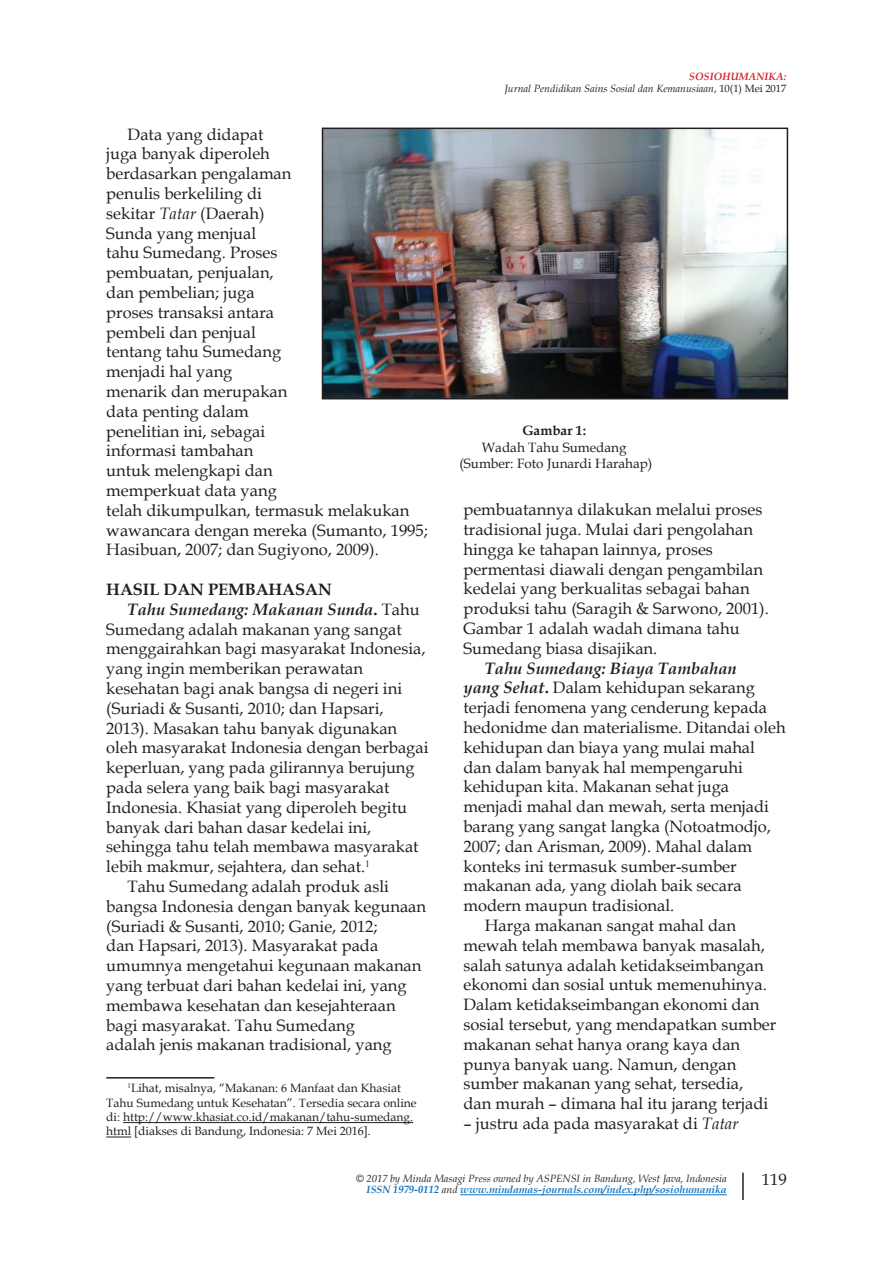
<style>
.page{position:relative;width:893px;height:1263px;background:#fff}
.page>*{position:absolute;margin:0;border:0;box-sizing:border-box;transform-origin:0 0}
.t1{font:16.5px/19.8px "Book Antiqua";color:#231f20}
.t2{font:italic 700 16.5px "Book Antiqua";color:#231f20}
.t3{font:700 16.5px "Book Antiqua";color:#231f20}
.t4{font:13.5px/16.2px "Book Antiqua";color:#231f20;text-align:center}
.t5{font:700 13.5px "Book Antiqua";color:#231f20}
.t6{font:12px/14.4px "Book Antiqua";color:#231f20}
.t7{font:italic 10.5px/12.6px "Book Antiqua";color:#231f20;text-align:right}
.t8{font:italic 700 10.5px "Book Antiqua";color:#1270b9}
.s1{font-style:italic}
.s2{font-style:normal}
.s3{font-weight:400;font-style:normal}
.s4{font-weight:700;color:#d1232a}
.s5{font-weight:700;font-style:italic}
.s6{font-weight:700}
.s7{font-weight:400;color:#231f20}
</style>
<div class="page">
<hr style="left:742px;top:1172px;width:2px;height:28px;background:#231f20">
<hr style="left:460px;top:1194px;width:267px;height:1px;background:#1270b9">
<hr style="left:106px;top:1077px;width:108px;height:1px;background:#231f20">
<hr style="left:123px;top:1122px;width:290px;height:1px;background:#231f20">
<svg style="left:106px;top:1136px;width:25px;height:1px"></svg>
<img style="left:325px;top:131px;width:460px;height:265px">
<div style="left:322px;top:128px;width:466px;height:271px;border:2px solid #231f20"></div>
<p class="t1" style="left:106px;top:124px;width:323px;text-indent:21px">Data yang didapat<br>juga banyak diperoleh<br>berdasarkan pengalaman<br>penulis berkeliling di<br>sekitar <span class="s1">Tatar</span> (Daerah)<br>Sunda yang menjual<br>tahu Sumedang. Proses<br>pembuatan, penjualan,<br>dan pembelian; juga<br>proses transaksi antara<br>pembeli dan penjual<br>tentang tahu Sumedang<br>menjadi hal yang<br>menarik dan merupakan<br>data penting dalam<br>penelitian ini, sebagai<br>informasi tambahan<br>untuk melengkapi dan<br>memperkuat data yang<br>telah dikumpulkan, termasuk melakukan wawancara dengan mereka (Sumanto, 1995;<br>Hasibuan, 2007; dan Sugiyono, 2009).</p>
<p class="t3" style="left:106px;top:578px;width:227px">HASIL DAN PEMBAHASAN</p>
<p class="t2" style="left:128px;top:598px;width:293px">Tahu Sumedang: Makanan Sunda<span class="s2">.</span> <span class="s3">Tahu</span></p>
<p class="t1" style="left:106px;top:619px;width:297px">Sumedang adalah makanan yang sangat</p>
<p class="t1" style="left:106px;top:638px;width:321px">menggairahkan bagi masyarakat Indonesia,</p>
<p class="t1" style="left:106px;top:658px;width:258px">yang ingin memberikan perawatan</p>
<p class="t1" style="left:106px;top:678px;width:297px">kesehatan bagi anak bangsa di negeri ini</p>
<p class="t1" style="left:106px;top:698px;width:279px">(Suriadi &amp; Susanti, 2010; dan Hapsari,</p>
<p class="t1" style="left:106px;top:718px;width:292px">2013). Masakan tahu banyak digunakan</p>
<p class="t1" style="left:106px;top:737px;width:324px">oleh masyarakat Indonesia dengan berbagai</p>
<p class="t1" style="left:106px;top:757px;width:310px">keperluan, yang pada gilirannya berujung</p>
<p class="t1" style="left:106px;top:777px;width:285px">pada selera yang baik bagi masyarakat</p>
<p class="t1" style="left:106px;top:797px;width:302px">Indonesia. Khasiat yang diperoleh begitu</p>
<p class="t1" style="left:106px;top:817px;width:267px">banyak dari bahan dasar kedelai ini,</p>
<p class="t1" style="left:106px;top:836px;width:314px">sehingga tahu telah membawa masyarakat</p>
<p class="t1" style="left:106px;top:856px;width:265px">lebih makmur, sejahtera, dan sehat.<sup>1</sup></p>
<p class="t1" style="left:128px;top:876px;width:263px">Tahu Sumedang adalah produk asli</p>
<p class="t1" style="left:106px;top:896px;width:321px">bangsa Indonesia dengan banyak kegunaan</p>
<p class="t1" style="left:106px;top:916px;width:273px">(Suriadi &amp; Susanti, 2010; Ganie, 2012;</p>
<p class="t1" style="left:106px;top:935px;width:273px">dan Hapsari, 2013). Masyarakat pada</p>
<p class="t1" style="left:106px;top:955px;width:317px">umumnya mengetahui kegunaan makanan</p>
<p class="t1" style="left:106px;top:975px;width:302px">yang terbuat dari bahan kedelai ini, yang</p>
<p class="t1" style="left:106px;top:995px;width:291px">membawa kesehatan dan kesejahteraan</p>
<p class="t1" style="left:106px;top:1015px;width:250px">bagi masyarakat. Tahu Sumedang</p>
<p class="t1" style="left:106px;top:1034px;width:287px">adalah jenis makanan tradisional, yang</p>
<p class="t6" style="left:106px;top:1081px;width:312px;text-indent:21px"><sup>1</sup>Lihat, misalnya, “Makanan: 6 Manfaat dan Khasiat Tahu Sumedang untuk Kesehatan”. Tersedia secara online di: http://www.khasiat.co.id/makanan/tahu-sumedang. html [diakses di Bandung, Indonesia: 7 Mei 2016].</p>
<p class="t7" style="left:504px;top:70px;width:283px"><span class="s4">SOSIOHUMANIKA:<br></span>Jurnal Pendidikan Sains Sosial dan Kemanusiaan<span class="s2">, 10(1) Mei 2017</span></p>
<p class="t5" style="left:522px;top:422px;width:65px">Gambar 1:</p>
<p class="t4" style="left:459px;top:439px;width:195px">Wadah Tahu Sumedang (Sumber: Foto Junardi Harahap)</p>
<p class="t1" style="left:463px;top:499px;width:307px">pembuatannya dilakukan melalui proses tradisional juga. Mulai dari pengolahan hingga ke tahapan lainnya, proses permentasi diawali dengan pengambilan kedelai yang berkualitas sebagai bahan produksi tahu (Saragih &amp; Sarwono, 2001).<br>Gambar 1 adalah wadah dimana tahu Sumedang biasa disajikan.</p>
<p class="t2" style="left:485px;top:657px;width:253px">Tahu Sumedang: Biaya Tambahan</p>
<p class="t1" style="left:463px;top:677px;width:293px"><span class="s5">yang Sehat</span><span class="s6">.</span> Dalam kehidupan sekarang</p>
<p class="t1" style="left:463px;top:697px;width:305px">terjadi fenomena yang cenderung kepada</p>
<p class="t1" style="left:463px;top:717px;width:324px">hedonidme dan materialisme. Ditandai oleh</p>
<p class="t1" style="left:463px;top:737px;width:293px">kehidupan dan biaya yang mulai mahal</p>
<p class="t1" style="left:463px;top:757px;width:281px">dan dalam banyak hal mempengaruhi</p>
<p class="t1" style="left:463px;top:776px;width:267px">kehidupan kita. Makanan sehat juga</p>
<p class="t1" style="left:463px;top:796px;width:307px">menjadi mahal dan mewah, serta menjadi</p>
<p class="t1" style="left:463px;top:816px;width:309px">barang yang sangat langka (Notoatmodjo,</p>
<p class="t1" style="left:463px;top:836px;width:290px">2007; dan Arisman, 2009). Mahal dalam</p>
<p class="t1" style="left:463px;top:856px;width:275px">konteks ini termasuk sumber-sumber</p>
<p class="t1" style="left:463px;top:875px;width:280px">makanan ada, yang diolah baik secara</p>
<p class="t1" style="left:463px;top:895px;width:212px">modern maupun tradisional.</p>
<p class="t1" style="left:485px;top:915px;width:253px">Harga makanan sangat mahal dan</p>
<p class="t1" style="left:463px;top:935px;width:303px">mewah telah membawa banyak masalah,</p>
<p class="t1" style="left:463px;top:955px;width:302px">salah satunya adalah ketidakseimbangan</p>
<p class="t1" style="left:463px;top:974px;width:305px">ekonomi dan sosial untuk memenuhinya.</p>
<p class="t1" style="left:463px;top:994px;width:298px">Dalam ketidakseimbangan ekonomi dan</p>
<p class="t1" style="left:463px;top:1014px;width:314px">sosial tersebut, yang mendapatkan sumber</p>
<p class="t1" style="left:463px;top:1034px;width:278px">makanan sehat hanya orang kaya dan</p>
<p class="t1" style="left:463px;top:1054px;width:274px">punya banyak uang. Namun, dengan</p>
<p class="t1" style="left:463px;top:1073px;width:281px">sumber makanan yang sehat, tersedia,</p>
<p class="t1" style="left:463px;top:1093px;width:306px">dan murah – dimana hal itu jarang terjadi</p>
<p class="t1" style="left:463px;top:1113px;width:277px">– justru ada pada masyarakat di <span class="s1">Tatar</span></p>
<p class="t7" style="left:356px;top:1172px;width:372px">© 2017 by Minda Masagi Press owned by ASPENSI in Bandung, West Java, Indonesia</p>
<p class="t1" style="left:762px;top:1169px;width:26px">119</p>
<p class="t8" style="left:367px;top:1182px;width:362px">ISSN 1979-0112 <span class="s7">and</span> www.mindamas-journals.com/index.php/sosiohumanika</p>
</div>
